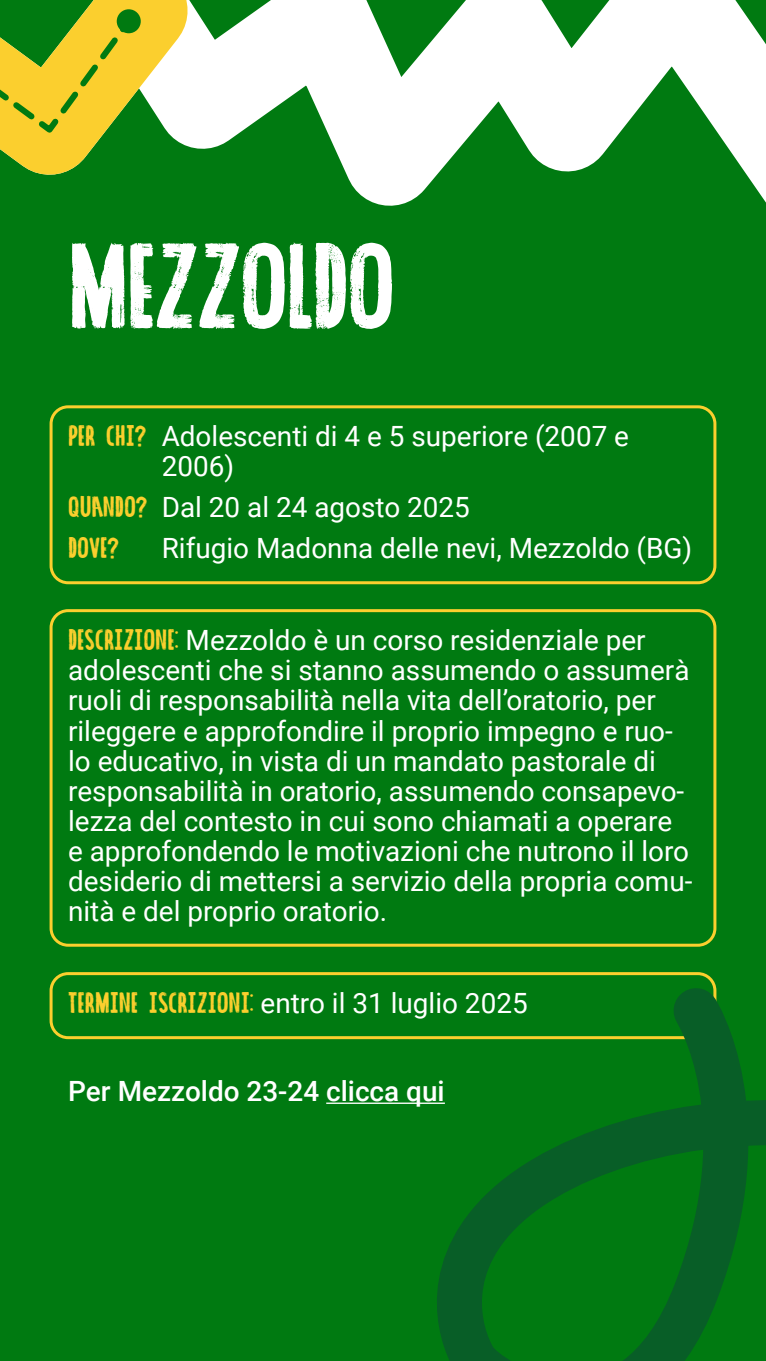
<style>
.page{position:relative;width:766px;height:1361px;background:#fff}
.page>*{position:absolute;margin:0;border:0;box-sizing:border-box;transform-origin:0 0}
.t1{font:condensed 123px "Ocean Six";letter-spacing:-.02em;color:#fff}
.t2{font:condensed 30px "Ocean Six";color:#fbcf2e}
.t3{font:27.9px/30px "Roboto";color:#fff}
.t4{font:500 27.9px "Roboto";color:#fff}
.s1{font-family:"Ocean Six";font-stretch:condensed;font-size:30px;color:#fbcf2e}
</style>
<div class="page">
<div style="left:0;top:0;width:765px;height:1361px;background:#007a11"></div>
<svg style="left:269px;top:0;width:496px;height:206px"></svg>
<svg style="left:0;top:0;width:269px;height:175px"></svg>
<div style="left:50px;top:405px;width:666px;height:179px;border:3px solid #fbcf2e;border-radius:17px"></div>
<div style="left:50px;top:609px;width:666px;height:337px;border:3px solid #fbcf2e;border-radius:17px"></div>
<div style="left:50px;top:972px;width:666px;height:67px;border:3px solid #fbcf2e;border-radius:17px"></div>
<hr style="left:326px;top:1102px;width:119px;height:2px;background:#fff">
<svg style="left:0;top:8px;width:137px;height:130px"></svg>
<div style="left:117px;top:9px;width:24px;height:24px;background:#007a11;border-radius:50%"></div>
<svg style="left:397px;top:972px;width:368px;height:389px"></svg>
<h1 class="t1" style="left:68px;top:210px;width:329px">MEZZOLDO</h1>
<p class="t3" style="left:162px;top:420px;width:468px;text-indent:-94px"><span class="s1">PER CHI?</span> Adolescenti di 4 e 5 superiore (2007 e<br>2006)</p>
<p class="t3" style="left:68px;top:491px;width:403px"><span class="s1">QUANDO?</span> Dal 20 al 24 agosto 2025</p>
<p class="t2" style="left:68px;top:529px;width:52px">DOVE?</p>
<p class="t3" style="left:162px;top:532px;width:532px">Rifugio Madonna delle nevi, Mezzoldo (BG)</p>
<p class="t3" style="left:68px;top:624px;width:625px"><span class="s1">DESCRIZIONE:</span> Mezzoldo è un corso residenziale per adolescenti che si stanno assumendo o assumerà ruoli di responsabilità nella vita dell’oratorio, per rileggere e approfondire il proprio impegno e ruo&shy;lo educativo, in vista di un mandato pastorale di responsabilità in oratorio, assumendo consapevo&shy;lezza del contesto in cui sono chiamati a operare e approfondendo le motivazioni che nutrono il loro desiderio di mettersi a servizio della propria comu&shy;nità e del proprio oratorio.</p>
<p class="t3" style="left:68px;top:987px;width:461px"><span class="s1">TERMINE ISCRIZIONI:</span> entro il 31 luglio 2025</p>
<p class="t4" style="left:68px;top:1071px;width:378px">Per Mezzoldo 23-24 clicca qui</p>
</div>
